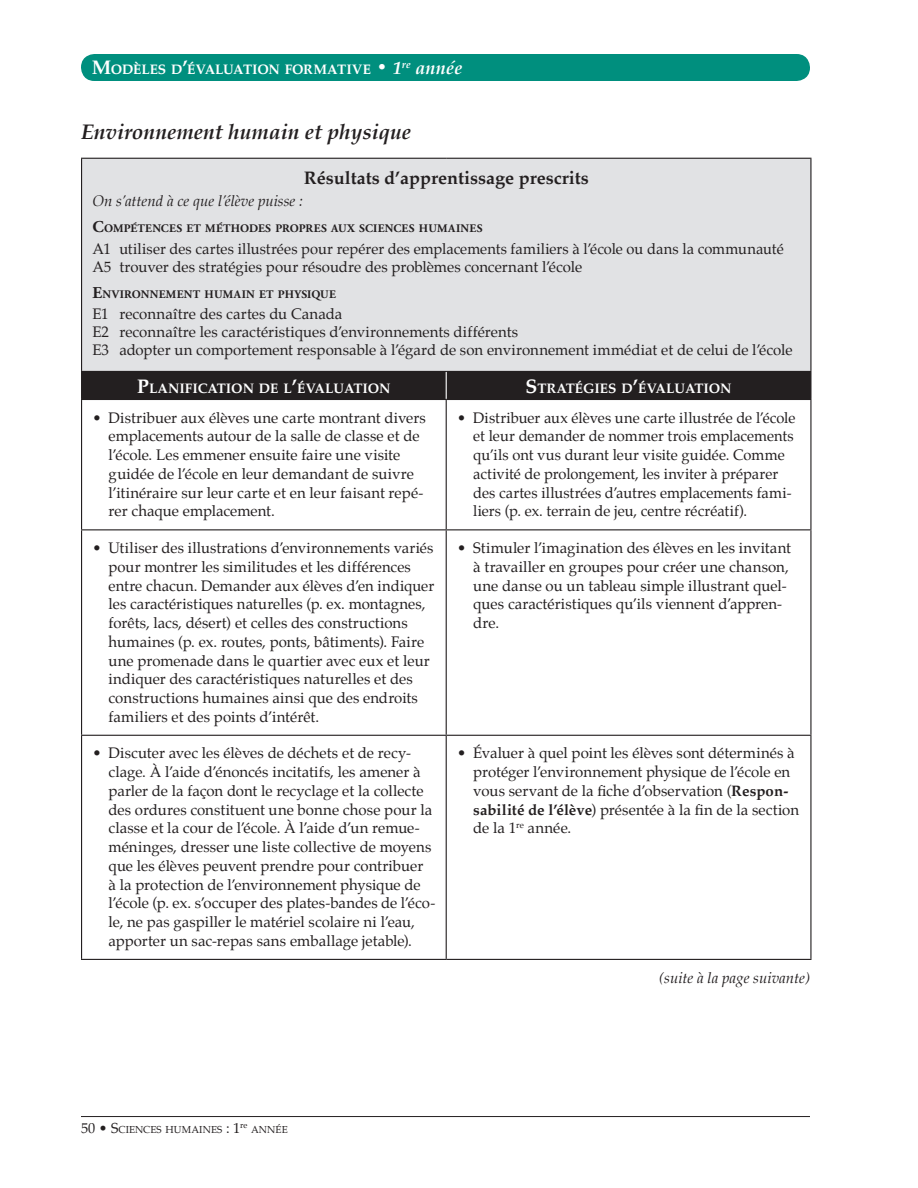
<style>
.page{position:relative;width:918px;height:1188px;background:#fff}
.page>*{position:absolute;margin:0;border:0;box-sizing:border-box;transform-origin:0 0}
.Assessment__Overhead{font:italic 700 21px "Palatino";color:#231f20}
.D_Head{font:700 18px "Palatino";color:#231f20}
.Body_bullet{font:15px/18.8px "Palatino";color:#231f20}
.Bullet_RAP{font:15px "Palatino";letter-spacing:.005em;color:#231f20}
.Body_Text_Italics-no{font:italic 15px "Palatino";color:#231f20}
.Body_text{font:italic 15px "Palatino";color:#231f20}
.D_Head-2{font:700 13.65px "Palatino";color:#fff}
._11_pt__bold_small_c{font:700 11.55px "Adobe Garamond";letter-spacing:.02em;color:#231f20}
.t1{font:10.05px "Palatino";letter-spacing:.01em;color:#231f20}
.s1{font-size:19.5px}
.s2{font-style:italic;font-size:18px}
.s3{font-size:16.5px}
.s4{font-weight:700}
.s5{font-size:14.25px}
</style>
<div class="page">
<hr style="left:81px;top:1116px;width:729px;height:1px;background:#231f20">
<div style="left:81px;top:54px;width:729px;height:27px;background:#008f7e;border-radius:14px"></div>
<div style="left:82px;top:158px;width:729px;height:213px;background:#e1e2e4"></div>
<hr style="left:81px;top:158px;width:365px;height:1px;background:#231f20">
<hr style="left:81px;top:159px;width:1px;height:212px;background:#231f20">
<hr style="left:446px;top:158px;width:366px;height:1px;background:#231f20">
<hr style="left:810px;top:159px;width:2px;height:212px;background:#231f20">
<div style="left:81px;top:371px;width:729px;height:28px;background:#231f20"></div>
<hr style="left:446px;top:371px;width:366px;height:1px;background:#231f20">
<hr style="left:810px;top:372px;width:2px;height:27px;background:#231f20">
<hr style="left:81px;top:399px;width:365px;height:1px;background:#231f20">
<hr style="left:81px;top:400px;width:1px;height:129px;background:#231f20">
<hr style="left:446px;top:399px;width:366px;height:1px;background:#231f20">
<hr style="left:446px;top:400px;width:1px;height:129px;background:#231f20">
<hr style="left:810px;top:400px;width:2px;height:129px;background:#231f20">
<hr style="left:81px;top:530px;width:1px;height:205px;background:#231f20">
<hr style="left:446px;top:530px;width:1px;height:205px;background:#231f20">
<hr style="left:810px;top:530px;width:2px;height:205px;background:#231f20">
<hr style="left:81px;top:736px;width:1px;height:223px;background:#231f20">
<hr style="left:446px;top:736px;width:1px;height:223px;background:#231f20">
<hr style="left:810px;top:736px;width:2px;height:223px;background:#231f20">
<hr style="left:81px;top:959px;width:365px;height:1px;background:#231f20">
<hr style="left:446px;top:959px;width:366px;height:1px;background:#231f20">
<hr style="left:81px;top:529px;width:365px;height:1px;background:#231f20">
<hr style="left:81px;top:735px;width:365px;height:1px;background:#231f20">
<hr style="left:446px;top:529px;width:366px;height:1px;background:#231f20">
<hr style="left:446px;top:735px;width:366px;height:1px;background:#231f20">
<p class="D_Head-2" style="left:92px;top:61px;width:372px"><span class="s1">M</span>ODÈLES D<span class="s1">’</span>ÉVALUATION FORMATIVE <span class="s1">•</span> <span class="s2">1</span><sup>re</sup> <span class="s2">année</span></p>
<p class="Assessment__Overhead" style="left:81px;top:119px;width:332px">Environnement humain et physique</p>
<p class="D_Head" style="left:304px;top:167px;width:286px">Résultats d’apprentissage prescrits</p>
<p class="Body_Text_Italics-no" style="left:92px;top:192px;width:212px">On s’attend à ce que l’élève puisse :</p>
<p class="_11_pt__bold_small_c" style="left:92px;top:223px;width:392px"><span class="s3">C</span>OMPÉTENCES ET MÉTHODES PROPRES AUX SCIENCES HUMAINES</p>
<p class="Bullet_RAP" style="left:92px;top:239px;width:693px">A1 utiliser des cartes illustrées pour repérer des emplacements familiers à l’école ou dans la communauté</p>
<p class="Bullet_RAP" style="left:92px;top:257px;width:491px">A5 trouver des stratégies pour résoudre des problèmes concernant l’école</p>
<p class="_11_pt__bold_small_c" style="left:92px;top:288px;width:245px"><span class="s3">E</span>NVIRONNEMENT HUMAIN ET PHYSIQUE</p>
<p class="Bullet_RAP" style="left:92px;top:304px;width:252px">E1 reconnaître des cartes du Canada</p>
<p class="Bullet_RAP" style="left:92px;top:322px;width:427px">E2 reconnaître les caractéristiques d’environnements différents</p>
<p class="Bullet_RAP" style="left:92px;top:340px;width:702px">E3 adopter un comportement responsable à l’égard de son environnement immédiat et de celui de l’école</p>
<p class="D_Head-2" style="left:137px;top:380px;width:255px"><span class="s1">P</span>LANIFICATION DE L<span class="s1">’</span>ÉVALUATION</p>
<p class="D_Head-2" style="left:526px;top:380px;width:207px"><span class="s1">S</span> TRATÉGIES D<span class="s1">’</span>ÉVALUATION</p>
<p class="Body_bullet" style="left:109px;top:409px;width:319px;text-indent:-16px">• Distribuer aux élèves une carte montrant divers emplacements autour de la salle de classe et de l’école. Les emmener ensuite faire une visite guidée de l’école en leur demandant de suivre l’itinéraire sur leur carte et en leur faisant repé&shy;rer chaque emplacement.</p>
<p class="Body_bullet" style="left:473px;top:409px;width:324px;text-indent:-16px">• Distribuer aux élèves une carte illustrée de l’école et leur demander de nommer trois emplacements qu’ils ont vus durant leur visite guidée. Comme activité de prolongement, les inviter à préparer des cartes illustrées d’autres emplacements fami&shy;liers (p. ex. terrain de jeu, centre récréatif).</p>
<p class="Body_bullet" style="left:109px;top:540px;width:327px;text-indent:-16px">• Utiliser des illustrations d’environnements variés pour montrer les similitudes et les différences entre chacun. Demander aux élèves d’en indiquer les caractéristiques naturelles (p. ex. montagnes, forêts, lacs, désert) et celles des constructions humaines (p. ex. routes, ponts, bâtiments). Faire une promenade dans le quartier avec eux et leur indiquer des caractéristiques naturelles et des constructions humaines ainsi que des endroits familiers et des points d’intérêt.</p>
<p class="Body_bullet" style="left:473px;top:540px;width:319px;text-indent:-16px">• Stimuler l’imagination des élèves en les invitant à travailler en groupes pour créer une chanson, une danse ou un tableau simple illustrant quel&shy;ques caractéristiques qu’ils viennent d’appren&shy;dre.</p>
<p class="Body_bullet" style="left:109px;top:745px;width:328px;text-indent:-16px">• Discuter avec les élèves de déchets et de recy&shy;clage. À l’aide d’énoncés incitatifs, les amener à parler de la façon dont le recyclage et la collecte des ordures constituent une bonne chose pour la classe et la cour de l’école. À l’aide d’un remue&shy;méninges, dresser une liste collective de moyens que les élèves peuvent prendre pour contribuer<br>à la protection de l’environnement physique de l’école (p. ex. s’occuper des plates-bandes de l’éco&shy;le, ne pas gaspiller le matériel scolaire ni l’eau, apporter un sac-repas sans emballage jetable).</p>
<p class="Body_bullet" style="left:473px;top:745px;width:327px;text-indent:-16px">• Évaluer à quel point les élèves sont déterminés à protéger l’environnement physique de l’école en vous servant de la fiche d’observation (<span class="s4">Respon&shy;sabilité de l’élève</span>) présentée à la fin de la section de la 1<sup>re</sup> année.</p>
<p class="Body_text" style="left:659px;top:969px;width:152px">(suite à la page suivante)</p>
<p class="t1" style="left:81px;top:1123px;width:208px"><span class="s5">50 •</span> <span class="s5">S</span>CIENCES HUMAINES <span class="s5">: 1</span><sup>re</sup> ANNÉE</p>
</div>
